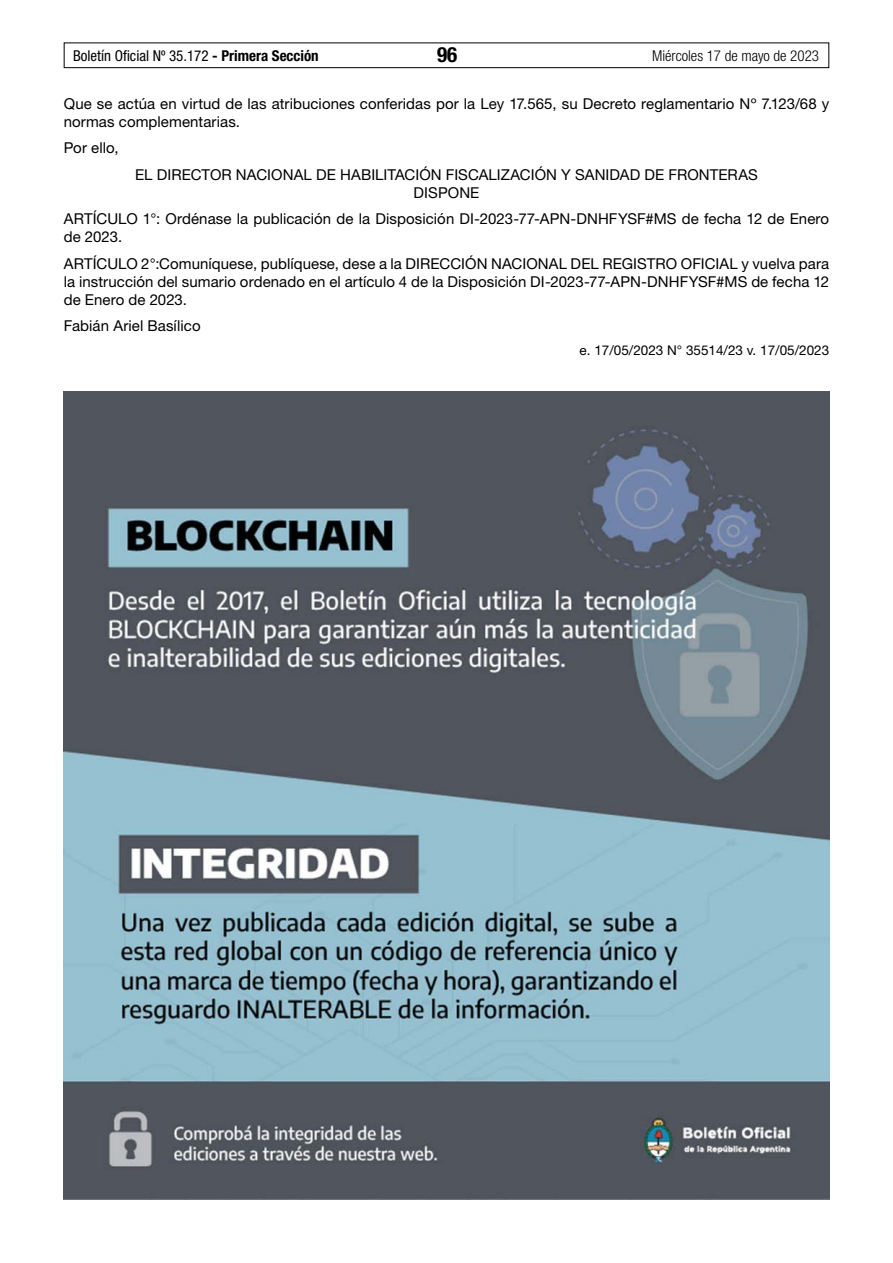
<style>
.page{position:relative;width:893px;height:1263px;background:#fff}
.page>*{position:absolute;margin:0;border:0;box-sizing:border-box;transform-origin:0 0}
.t1{font:700 condensed 21px "Helvetica Neue LT Std";color:#000}
.t2{font:15px/18px "Helvetica Neue LT Std";letter-spacing:.005em;color:#000}
.t3{font:condensed 15px "Helvetica Neue LT Std";color:#000}
.t4{font:300 condensed 15px "Helvetica Neue LT Std";color:#000}
.t5{font:13.5px "Helvetica Neue LT Std";color:#000}
.s1{font-weight:700}
</style>
<div class="page">
<div style="left:64px;top:43px;width:765px;height:25px;border:1px solid #000"></div>
<img style="left:64px;top:391px;width:765px;height:808px">
<p class="t3" style="left:73px;top:47px;width:247px">Boletín Oficial Nº 35.172 <span class="s1">- Primera Sección</span></p>
<h1 class="t1" style="left:437px;top:42px;width:22px">96</h1>
<p class="t4" style="left:652px;top:47px;width:169px">Miércoles 17 de mayo de 2023</p>
<p class="t2" style="left:64px;top:94px;width:767px">Que se actúa en virtud de las atribuciones conferidas por la Ley 17.565, su Decreto reglamentario Nº 7.123/68 y normas complementarias.</p>
<p class="t2" style="left:64px;top:138px;width:56px">Por ello,</p>
<p class="t2" style="left:135px;top:165px;width:624px;text-align:center">EL DIRECTOR NACIONAL DE HABILITACIÓN FISCALIZACIÓN Y SANIDAD DE FRONTERAS<br>DISPONE</p>
<p class="t2" style="left:64px;top:209px;width:767px">ARTÍCULO 1°: Ordénase la publicación de la Disposición DI-2023-77-APN-DNHFYSF#MS de fecha 12 de Enero de 2023.</p>
<p class="t2" style="left:64px;top:254px;width:767px;text-align:justify">ARTÍCULO 2°:Comuníquese, publíquese, dese a la DIRECCIÓN NACIONAL DEL REGISTRO OFICIAL y vuelva para la instrucción del sumario ordenado en el artículo 4 de la Disposición DI-2023-77-APN-DNHFYSF#MS de fecha 12 de Enero de 2023.</p>
<p class="t2" style="left:64px;top:316px;width:138px">Fabián Ariel Basílico</p>
<p class="t5" style="left:580px;top:342px;width:251px">e. 17/05/2023 N° 35514/23 v. 17/05/2023</p>
</div>
